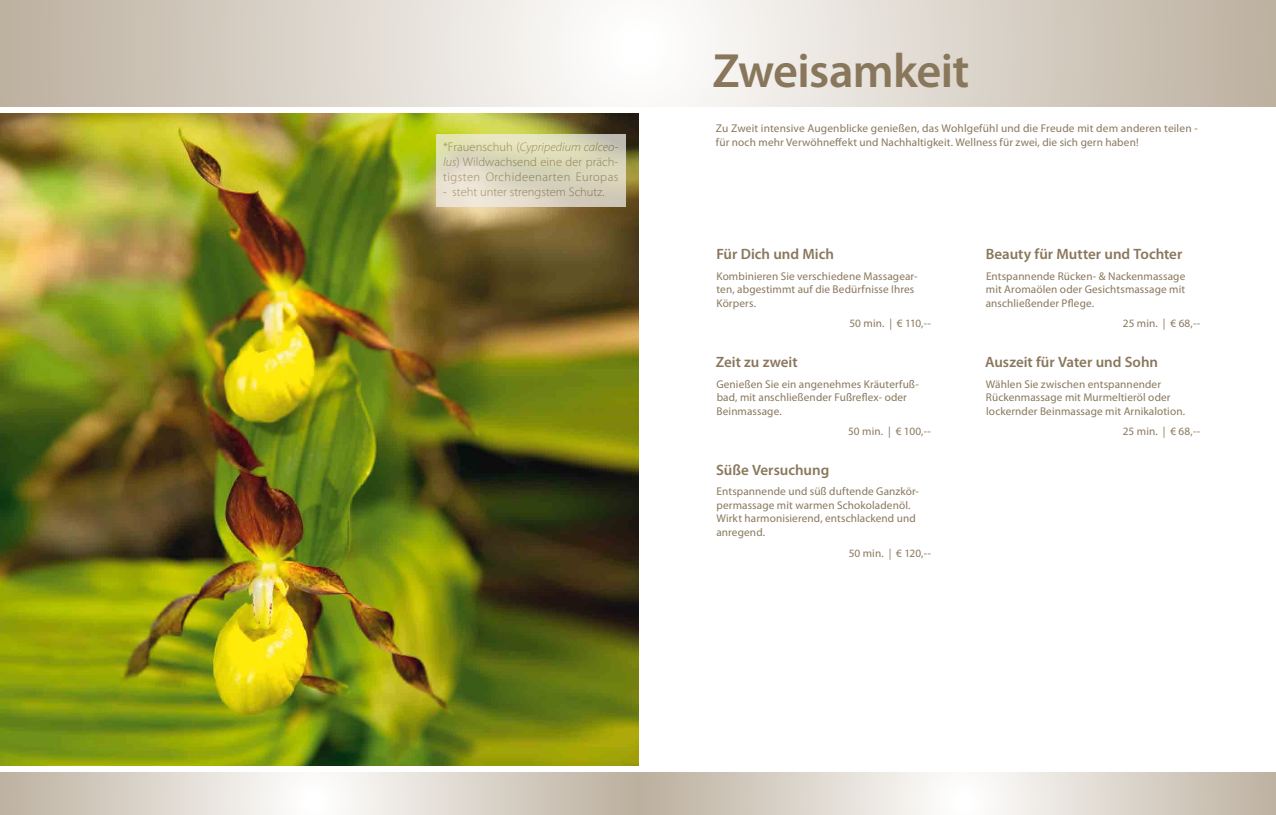
<style>
.page{position:relative;width:1276px;height:815px;background:#fff}
.page>*{position:absolute;margin:0;border:0;box-sizing:border-box;transform-origin:0 0}
.t1{font:600 48.38px "Myriad Pro";letter-spacing:-.015em;color:#89775c}
.t2{font:600 15px "Myriad Pro";color:#89775c}
.t3{font:300 12.5px/15px "Myriad Pro";letter-spacing:.005em;color:#89775c;text-align:justify}
.t4{font:11.25px/13.5px "Myriad Pro";letter-spacing:.01em;color:#89775c}
.s1{font-style:italic}
</style>
<div class="page">
<svg style="left:0;top:0;width:1276px;height:106px"></svg>
<svg style="left:638px;top:772px;width:638px;height:43px"></svg>
<svg style="left:0;top:772px;width:638px;height:43px"></svg>
<img style="left:0;top:113px;width:638px;height:652px">
<svg style="left:436px;top:135px;width:189px;height:72px;background:#dcd8bf"></svg>
<p class="t3" style="left:443px;top:139px;width:177px">*Frauenschuh (<span class="s1">Cypripedium calceo&shy;lus</span>) Wildwachsend eine der präch&shy;tigsten Orchideenarten Europas</p>
<p class="t3" style="left:443px;top:184px;width:163px">- steht unter strengstem Schutz.</p>
<h1 class="t1" style="left:712px;top:40px;width:258px">Zweisamkeit</h1>
<p class="t4" style="left:716px;top:122px;width:483px">Zu Zweit intensive Augenblicke genießen, das Wohlgefühl und die Freude mit dem anderen teilen - für noch mehr Verwöhneffekt und Nachhaltigkeit. Wellness für zwei, die sich gern haben!</p>
<h2 class="t2" style="left:716px;top:245px;width:119px">Für Dich und Mich</h2>
<p class="t4" style="left:716px;top:269px;width:202px">Kombinieren Sie verschiedene Massagear&shy;ten, abgestimmt auf die Bedürfnisse Ihres<br>Körpers.</p>
<p class="t4" style="left:849px;top:317px;width:83px">50 min. | € 110,--</p>
<h2 class="t2" style="left:715px;top:352px;width:83px">Zeit zu zweit</h2>
<p class="t4" style="left:716px;top:377px;width:204px">Genießen Sie ein angenehmes Kräuterfuß&shy;bad, mit anschließender Fußreflex- oder<br>Beinmassage.</p>
<p class="t4" style="left:848px;top:425px;width:84px">50 min. | € 100,--</p>
<h2 class="t2" style="left:716px;top:460px;width:115px">Süße Versuchung</h2>
<p class="t4" style="left:716px;top:485px;width:204px">Entspannende und süß duftende Ganzkör&shy;permassage mit warmen Schokoladenöl.<br>Wirkt harmonisierend, entschlackend und anregend.</p>
<p class="t4" style="left:849px;top:546px;width:84px">50 min. | € 120,--</p>
<h2 class="t2" style="left:985px;top:245px;width:198px">Beauty für Mutter und Tochter</h2>
<p class="t4" style="left:985px;top:269px;width:201px;text-align:justify">Entspannende Rücken- &amp; Nackenmassage mit Aromaölen oder Gesichtsmassage mit anschließender Pflege.</p>
<p class="t4" style="left:1122px;top:317px;width:79px">25 min. | € 68,--</p>
<h2 class="t2" style="left:985px;top:352px;width:174px">Auszeit für Vater und Sohn</h2>
<p class="t4" style="left:986px;top:377px;width:201px">Wählen Sie zwischen entspannender<br>Rückenmassage mit Murmeltieröl oder lockernder Beinmassage mit Arnikalotion.</p>
<p class="t4" style="left:1122px;top:425px;width:79px">25 min. | € 68,--</p>
</div>
